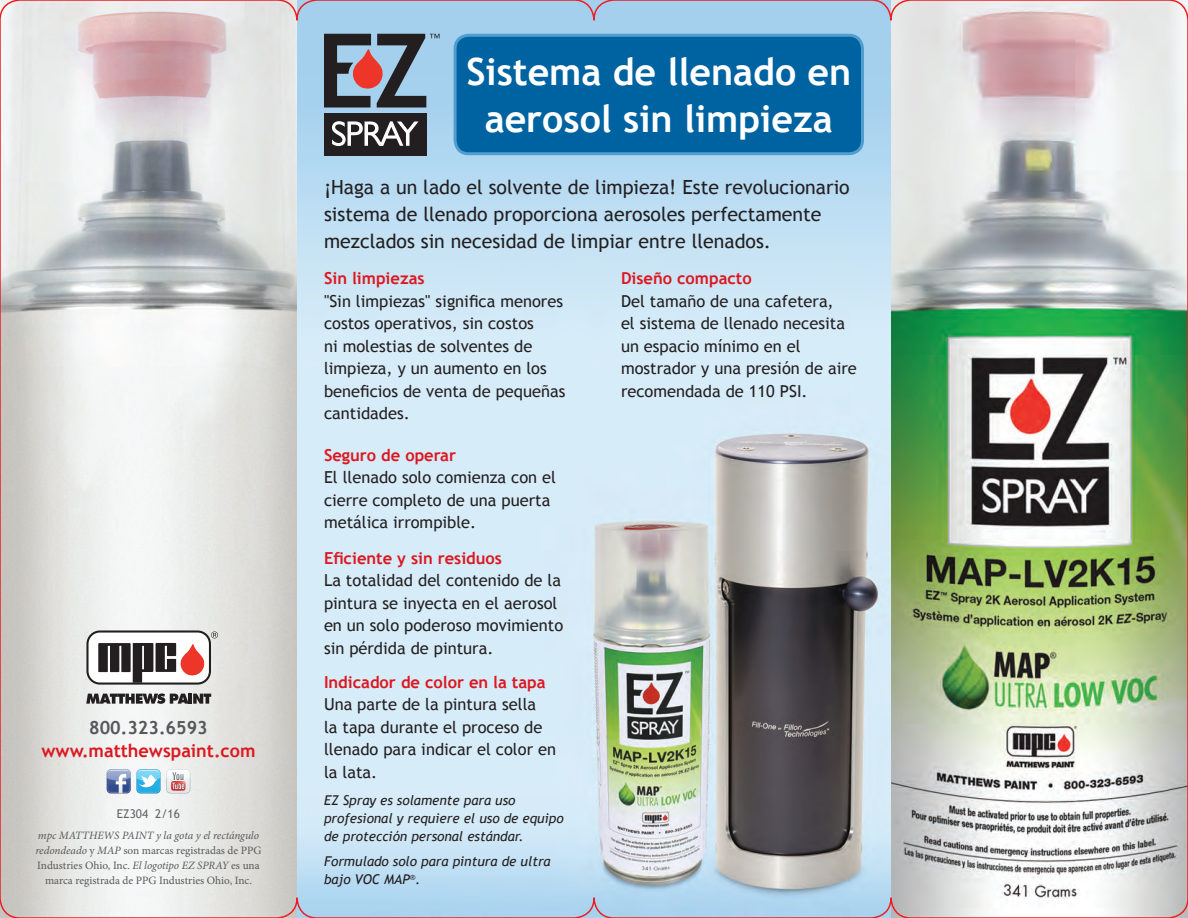
<style>
.page{position:relative;width:1188px;height:918px;background:#fff}
.page>*{position:absolute;margin:0;border:0;box-sizing:border-box;transform-origin:0 0}
.t1{font:700 37.5px/46.5px "Trebuchet MS";color:#fff;text-align:center}
.t2{font:19.5px/27px "Trebuchet MS";color:#231f20}
.t3{font:700 18px/22.5px "Trebuchet MS";color:#dc1820;text-align:center}
.t4{font:16.5px/22.5px "Trebuchet MS";color:#231f20}
.t5{font:700 16.5px "Trebuchet MS";color:#dc1820}
.t6{font:italic 13.5px/18px "Trebuchet MS";color:#231f20}
.t7{font:12px "Trebuchet MS";color:#636366}
.t8{font:11.25px/15px "Minion Pro";letter-spacing:-.005em;color:#57585a;text-align:center}
.s1{color:#57585a}
.s2{font-style:italic}
</style>
<div class="page">
<img style="left:0;top:0;width:1188px;height:918px">
<p class="t3" style="left:41px;top:717px;width:216px"><span class="s1">800.323.6593 </span>www.matthewspaint.com</p>
<p class="t7" style="left:117px;top:806px;width:64px">EZ304 2/16</p>
<p class="t8" style="left:35px;top:828px;width:228px"><span class="s2">mpc MATTHEWS PAINT y la gota y el rectángulo redondeado</span> y <span class="s2">MAP</span> son marcas registradas de PPG Industries Ohio, Inc. <span class="s2">El logotipo EZ SPRAY</span> es una marca registrada de PPG Industries Ohio, Inc.</p>
<p class="t1" style="left:466px;top:49px;width:386px">Sistema de llenado en aerosol sin limpieza</p>
<p class="t2" style="left:324px;top:174px;width:527px">¡Haga a un lado el solvente de limpieza! Este revolucionario sistema de llenado proporciona aerosoles perfectamente mezclados sin necesidad de limpiar entre llenados.</p>
<p class="t5" style="left:324px;top:268px;width:102px">Sin limpiezas</p>
<p class="t4" style="left:324px;top:290px;width:243px">"Sin limpiezas" significa menores costos operativos, sin costos<br>ni molestias de solventes de limpieza, y un aumento en los beneficios de venta de pequeñas cantidades.</p>
<p class="t5" style="left:621px;top:268px;width:132px">Diseño compacto</p>
<p class="t4" style="left:621px;top:290px;width:237px">Del tamaño de una cafetera,<br>el sistema de llenado necesita un espacio mínimo en el mostrador y una presión de aire recomendada de 110 PSI.</p>
<p class="t5" style="left:324px;top:444px;width:134px">Seguro de operar</p>
<p class="t4" style="left:324px;top:466px;width:234px">El llenado solo comienza con el cierre completo de una puerta metálica irrompible.</p>
<p class="t5" style="left:324px;top:547px;width:180px">Eficiente y sin residuos</p>
<p class="t4" style="left:324px;top:569px;width:241px">La totalidad del contenido de la pintura se inyecta en el aerosol en un solo poderoso movimiento sin pérdida de pintura.</p>
<p class="t5" style="left:324px;top:671px;width:223px">Indicador de color en la tapa</p>
<p class="t4" style="left:324px;top:693px;width:234px">Una parte de la pintura sella<br>la tapa durante el proceso de llenado para indicar el color en la lata.</p>
<p class="t6" style="left:324px;top:791px;width:241px">EZ Spray es solamente para uso profesional y requiere el uso de equipo de protección personal estándar.</p>
<p class="t6" style="left:324px;top:853px;width:228px">Formulado solo para pintura de ultra bajo VOC MAP<sup>®</sup>.</p>
</div>
